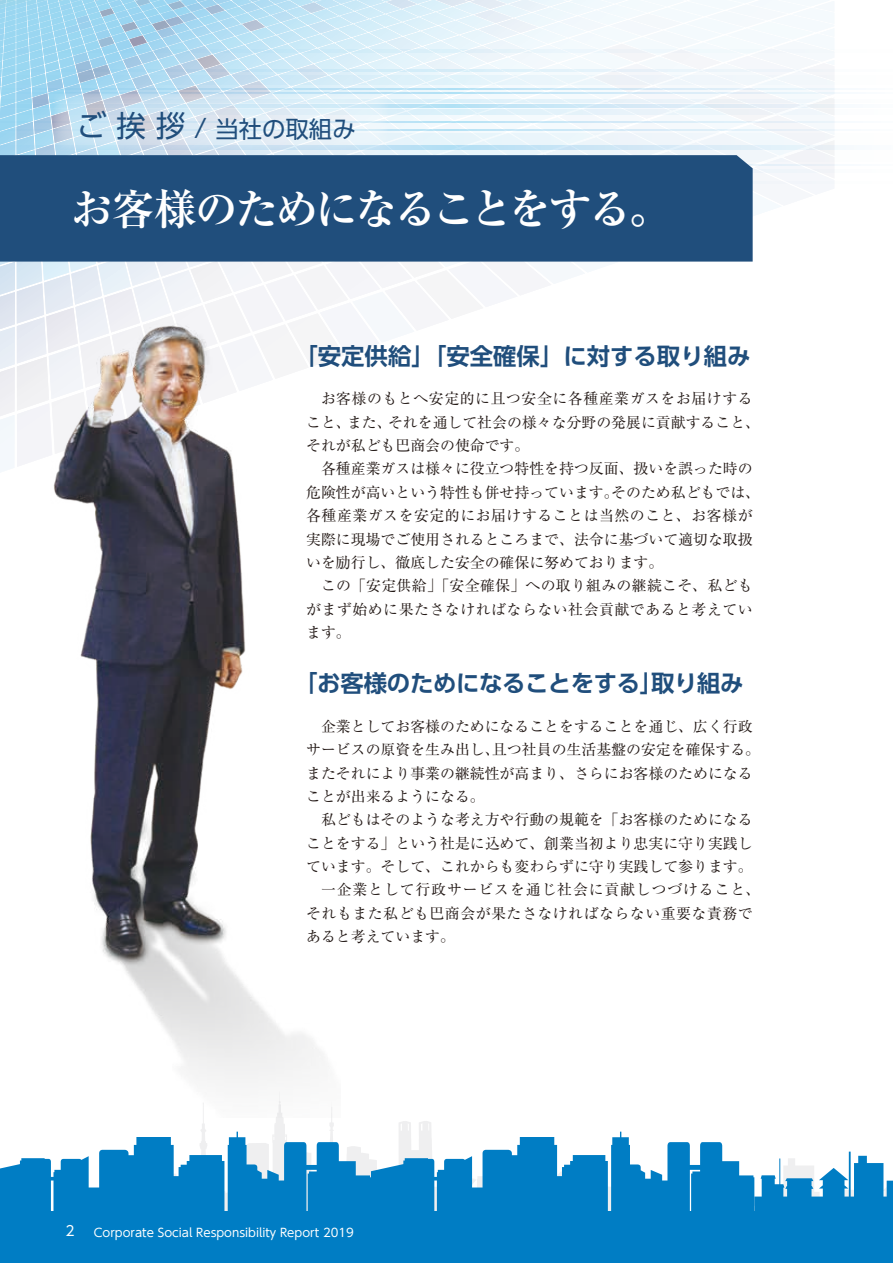
<style>
.page{position:relative;width:893px;height:1263px;background:#fff}
.page>*{position:absolute;margin:0;border:0;box-sizing:border-box;transform-origin:0 0}
.t1{font:700 42.45px "Ryumin Pr 6";letter-spacing:-.06em;color:#fff}
.t2{font:700 23.4px "UD Shin Go Pr 6 De";letter-spacing:-.005em;color:#204e7c}
.t3{font:23.4px "UD Shin Go Pr 6";color:#204e7c}
.t4{font:14.85px/23.4px "Ryumin Pr 6";color:#231916}
.t5{font:14.85px "Ryumin Pr 6";letter-spacing:.035em;color:#231916}
.t6{font:14.85px "Ryumin Pr 6";letter-spacing:.06em;color:#231916}
.t7{font:13.8px "UD Shin Go Pr 6";color:#fff}
.t8{font:11.7px "UD Shin Go Pr 6";color:#fff}
.s1{font-size:29.7px}
.s2{font-size:25.5px}
</style>
<div class="page">
<hr style="left:0;top:93px;width:893px;height:1px;background:#f8fbfe">
<hr style="left:0;top:88px;width:893px;height:1px;background:#f8fbfe">
<hr style="left:0;top:121px;width:893px;height:2px;background:#f9fcfe">
<hr style="left:0;top:105px;width:893px;height:2px;background:#f9fcfe">
<hr style="left:0;top:129px;width:893px;height:1px;background:#f9fcfe">
<hr style="left:0;top:145px;width:893px;height:4px;background:#f7fbfe">
<hr style="left:0;top:164px;width:893px;height:2px;background:#f9fcfe">
<svg style="left:0;top:1117px;width:893px;height:94px"></svg>
<div style="left:0;top:1211px;width:893px;height:52px;background:#007dc4"></div>
<svg style="left:0;top:0;width:834px;height:472px"></svg>
<svg style="left:54px;top:93px;width:334px;height:58px;background:#d5e6f2"></svg>
<div style="left:55px;top:1203px;width:30px;height:43px;background:#007dc4"></div>
<div style="left:0;top:155px;width:753px;height:107px;background:#204e7c"></div>
<img style="left:43px;top:313px;width:297px;height:804px">
<h2 class="t3" style="left:77px;top:110px;width:281px"><span class="s1">ご 挨 拶</span> <span class="s2">/</span> 当社の取組み</h2>
<h1 class="t1" style="left:71px;top:175px;width:601px">お客様のためになることをする。</h1>
<h2 class="t2" style="left:294px;top:337px;width:458px">「安定供給」「安全確保」に対する取り組み</h2>
<p class="t4" style="left:306px;top:386px;width:455px;text-indent:15px">お客様のもとへ安定的に且つ安全に各種産業ガスをお届けすること、また、それを通して社会の様々な分野の発展に貢献すること、それが私ども巴商会の使命です。</p>
<p class="t4" style="left:306px;top:456px;width:455px;text-indent:15px">各種産業ガスは様々に役立つ特性を持つ反面、扱いを誤った時の危険性が高いという特性も併せ持っています。そのため私どもでは、各種産業ガスを安定的にお届けすることは当然のこと、お客様が実際に現場でご使用されるところまで、法令に基づいて適切な取扱いを励行し、徹底した安全の確保に努めております。</p>
<p class="t4" style="left:306px;top:573px;width:448px;text-align:justify;text-indent:15px">この「安定供給」「安全確保」への取り組みの継続こそ、私どもがまず始めに果たさなければならない社会貢献であると考えています。</p>
<h2 class="t2" style="left:294px;top:664px;width:451px">「お客様のためになることをする」取り組み</h2>
<p class="t4" style="left:306px;top:714px;width:455px;text-indent:15px">企業としてお客様のためになることをすることを通じ、広く行政サービスの原資を生み出し、且つ社員の生活基盤の安定を確保する。またそれにより事業の継続性が高まり、さらにお客様のためになることが出来るようになる。</p>
<p class="t4" style="left:321px;top:807px;width:433px">私どもはそのような考え方や行動の規範を「お客様のためになる</p>
<p class="t4" style="left:306px;top:831px;width:448px">ことをする」という社是に込めて、創業当初より忠実に守り実践し</p>
<p class="t4" style="left:306px;top:854px;width:448px">ています。そして、これからも変わらずに守り実践して参ります。</p>
<p class="t6" style="left:321px;top:878px;width:441px">一企業として行政サービスを通じ社会に貢献しつづけること、</p>
<p class="t5" style="left:306px;top:901px;width:448px">それもまた私ども巴商会が果たさなければならない重要な責務で</p>
<p class="t4" style="left:306px;top:924px;width:150px">あると考えています。</p>
<p class="t7" style="left:66px;top:1219px;width:11px">2</p>
<p class="t8" style="left:94px;top:1223px;width:262px">Corporate Social Responsibility Report 2019</p>
</div>
